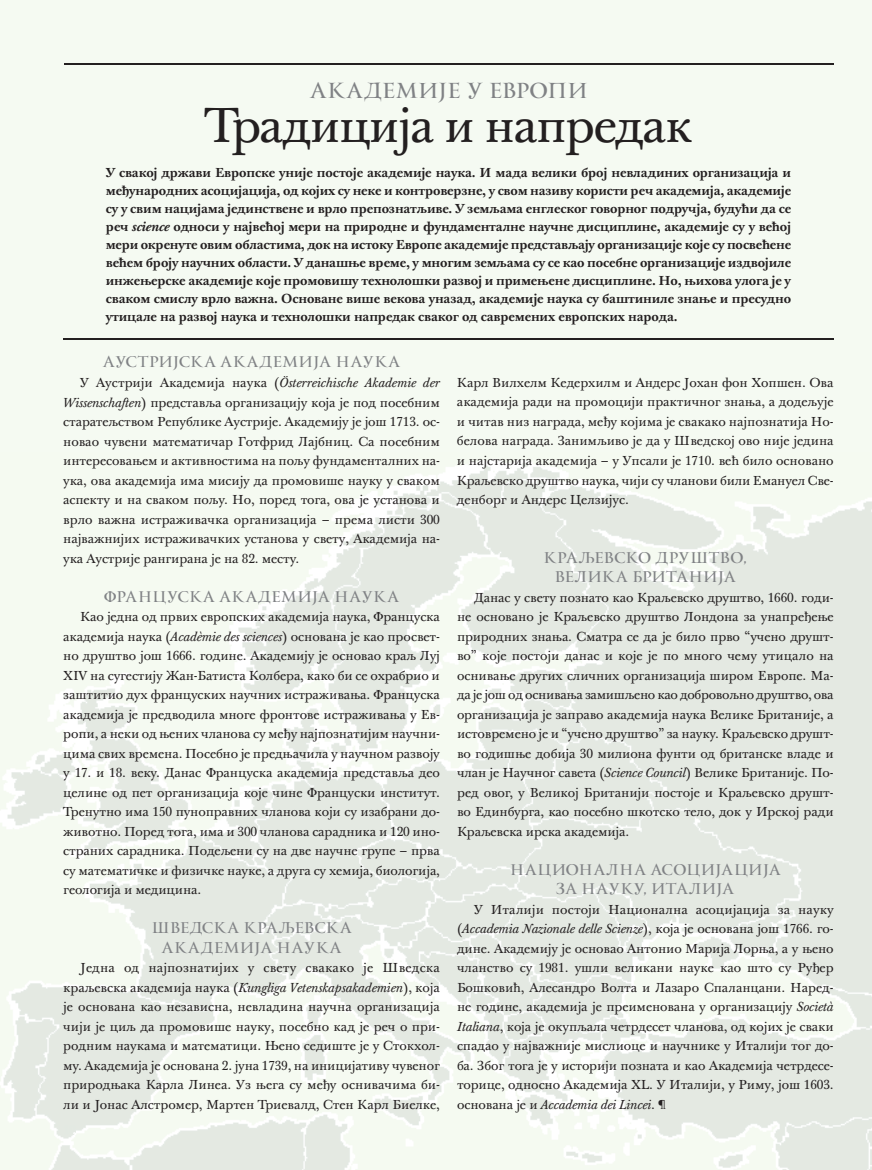
<style>
.page{position:relative;width:872px;height:1170px;background:#fff}
.page>*{position:absolute;margin:0;border:0;box-sizing:border-box;transform-origin:0 0}
.t1{font:48px "Baskerville 10 Pro";letter-spacing:-.04em;color:#231f20}
.t2{font:21px "PF Monumenta Pro";letter-spacing:-.005em;color:#808285}
.t3{font:15px/19.5px "PF Monumenta Pro";letter-spacing:.005em;color:#808285;text-align:center}
.t4{font:12.75px/19.5px "Baskerville 10 Pro";letter-spacing:-.015em;color:#231f20;text-align:justify}
.t5{font:700 12.75px/18px "Baskerville 10 Pro";letter-spacing:-.015em;color:#231f20;text-align:justify}
.s1{font-style:italic}
</style>
<div class="page">
<div style="left:0;top:0;width:872px;height:1169px;background:#f5faf2"></div>
<hr style="left:64px;top:63px;width:769px;height:2px;background:#231f20">
<img style="left:0;top:459px;width:872px;height:710px">
<svg style="left:64px;top:1125px;width:11px;height:9px"></svg>
<hr style="left:63px;top:338px;width:770px;height:2px;background:#231f20">
<h2 class="t2" style="left:310px;top:81px;width:279px">АКАДЕМИЈЕ У ЕВРОПИ</h2>
<h1 class="t1" style="left:204px;top:106px;width:489px">Традиција и напредак</h1>
<p class="t5" style="left:106px;top:165px;width:687px">У свакој држави Европске уније постоје академије наука. И мада велики број невладиних организација и међународних асоцијација, од којих су неке и контроверзне, у свом називу користи реч академија, академије су у свим нацијама јединствене и врло препознатљиве. У земљама енглеског говорног подручја, будући да се реч <span class="s1">science</span> односи у највећој мери на природне и фундаменталне научне дисциплине, академије су у већој мери окренуте овим областима, док на истоку Европе академије представљају организације које су посвећене већем броју научних области. У данашње време, у многим земљама су се као посебне организације издвојиле инжењерске академије које промовишу технолошки развој и примењене дисциплине. Но, њихова улога је у сваком смислу врло важна. Основане више векова уназад, академије наука су баштиниле знање и пресудно утицале на развој наука и технолошки напредак сваког од савремених европских народа.</p>
<p class="t3" style="left:103px;top:353px;width:299px">АУСТРИЈСКА АКАДЕМИЈА НАУКА</p>
<p class="t4" style="left:63px;top:374px;width:378px;text-indent:17px">У Аустрији Академија наука (<span class="s1">Österreichische Akademie der Wissenschaften</span>) представља организацију која је под посебним старатељством Републике Аустрије. Академију је још 1713. ос&shy;новао чувени математичар Готфрид Лајбниц. Са посебним интересовањем и активностима на пољу фундаменталних на&shy;ука, ова академија има мисију да промовише науку у сваком аспекту и на сваком пољу. Но, поред тога, ова је установа и врло важна истраживачка организација – према листи 300 најважнијих истраживачких установа у свету, Академија на&shy;ука Аустријe рангирана је на 82. месту.</p>
<p class="t3" style="left:104px;top:587px;width:297px">ФРАНЦУСКА АКАДЕМИЈА НАУКА</p>
<p class="t4" style="left:63px;top:608px;width:378px;text-indent:17px">Као једна од првих европских академија наука, Француска академија наука (<span class="s1">Acadèmie des sciences</span>) основана је као просвет&shy;но друштво још 1666. године. Академију је основао краљ Луј XIV на сугестију Жан-Батиста Колбера, како би се охрабрио и заштитио дух француских научних истраживања. Француска академија је предводила многе фронтове истраживања у Ев&shy;ропи, а неки од њених чланова су међу најпознатијим научни&shy;цима свих времена. Посебно је предњачила у научном развоју у 17. и 18. веку. Данас Француска академија представља део целине од пет организација које чине Француски институт.<br>Тренутно има 150 пуноправних чланова који су изабрани до&shy;животно. Поред тога, има и 300 чланова сарадника и 120 ино&shy;страних сарадника. Подељени су на две научне групе – прва су математичке и физичке науке, а друга су хемија, биологија, геологија и медицина.</p>
<p class="t3" style="left:151px;top:919px;width:202px">ШВЕДСКА КРАЉЕВСКА<br>АКАДЕМИЈА НАУКА</p>
<p class="t4" style="left:63px;top:959px;width:378px;text-indent:17px">Једна од најпознатијих у свету свакако је Шведска краљевска академија наука (<span class="s1">Kungliga Vetenskapsakademien</span>), која је основана као независна, невладина научна организација чији је циљ да промовише науку, посебно кад је реч о при&shy;родним наукама и математици. Њено седиште је у Стокхол&shy;му. Академија је основана 2. јуна 1739, на иницијативу чувеног природњака Карла Линеа. Уз њега су међу оснивачима би&shy;ли и Јонас Алстрoмер, Мaртен Триевалд, Стен Карл Биелке,</p>
<p class="t4" style="left:457px;top:374px;width:378px">Карл Вилхелм Кедерхилм и Андерс Јохан фон Хопшен. Ова академија ради на промоцији практичног знања, а додељује и читав низ награда, међу којима је свакако најпознатија Но&shy;белова награда. Занимљиво је да у Шведској ово није једина и најстарија академија – у Упсали је 1710. већ било основано Краљевско друштво наука, чији су чланови били Емануел Све&shy;денборг и Андерс Целзијус.</p>
<p class="t3" style="left:543px;top:548px;width:205px">КРАЉЕВСКО ДРУШТВО,<br>ВЕЛИКА БРИТАНИЈА</p>
<p class="t4" style="left:457px;top:589px;width:378px;text-indent:17px">Данас у свету познато као Краљевско друштво, 1660. годи&shy;не основано је Краљевско друштво Лондона за унапређење природних знања. Сматра се да је било прво “учено друшт&shy;во” које постоји данас и које је по много чему утицало на оснивање других сличних организација широм Европе. Ма&shy;да је још од оснивања замишљено као добровољно друштво, ова организација је заправо академија наука Велике Британије, а истовремено је и “учено друштво” за науку. Краљевско друшт&shy;во годишње добија 30 милиона фунти од британске владе и члан је Научног савета (<span class="s1">Science Council</span>) Велике Британије. По&shy;ред овог, у Великој Британији постоје и Краљевско друшт&shy;во Единбурга, као посебно шкотско тело, док у Ирској ради Краљевска ирска академија.</p>
<p class="t3" style="left:510px;top:860px;width:273px">НАЦИОНАЛНА АСОЦИЈАЦИЈА<br>ЗА НАУКУ, ИТАЛИЈА</p>
<p class="t4" style="left:457px;top:901px;width:378px;text-indent:17px">У Италији постоји Национална асоцијација за науку (<span class="s1">Accademia Nazionale delle Scienze</span>), која је основана још 1766. го&shy;дине. Академију је основао Антонио Мариjа Лорња, а у њено чланство су 1981. ушли великани науке као што су Руђер Бошковић, Алесандро Волта и Лазаро Спаланцани. Наред&shy;не године, академија је преименована у организацију <span class="s1">Società Italiana</span>, која је окупљала четрдесет чланова, од којих је сваки спадао у најважније мислиоце и научнике у Италији тог до&shy;ба. Због тога је у историји позната и као Академија четрдесе&shy;торице, односно Академија XL. У Италији, у Риму, још 1603. основана је и <span class="s1">Accademia dei Lincei</span>. ¶</p>
</div>
